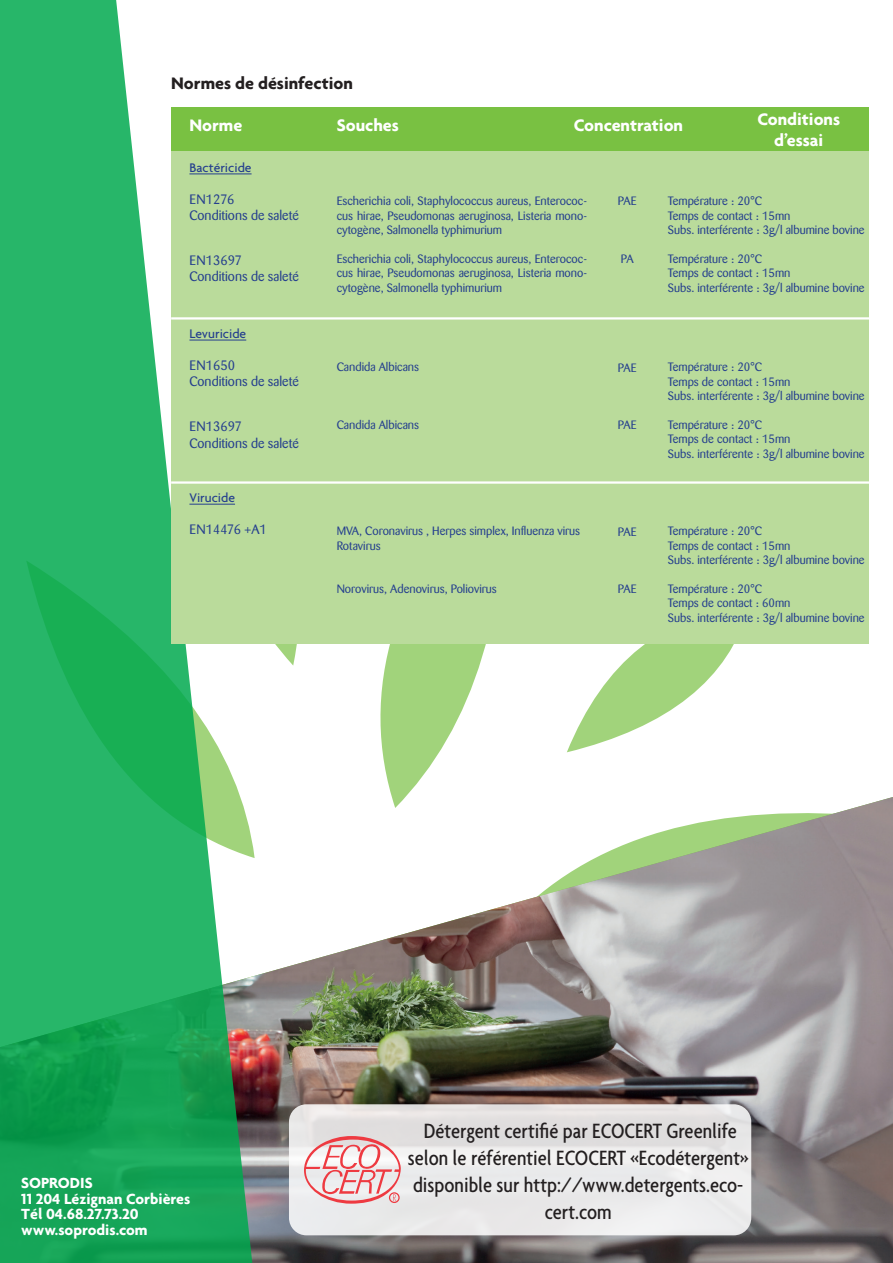
<style>
.page{position:relative;width:893px;height:1263px;background:#fff}
.page>*{position:absolute;margin:0;border:0;box-sizing:border-box;transform-origin:0 0}
.t1{font:500 condensed 22.35px/26.8px "Agenda";color:#231f20;text-align:center}
.t2{font:700 18px/21.6px "Agenda";color:#fff;text-align:center}
.t3{font:700 18px "Agenda";color:#231f20}
.t4{font:700 15.9px/15.9px "Agenda";color:#fff}
.t5{font:13.5px/16.2px "Barmeno";color:#253f8e}
.t6{font:500 13.5px "Agenda";color:#253f8e}
.t7{font:12px/14.4px "Barmeno";color:#253f8e}
</style>
<div class="page">
<svg style="left:252px;top:643px;width:601px;height:154px"></svg>
<img style="left:252px;top:797px;width:641px;height:466px">
<svg style="left:0;top:0;width:252px;height:1263px;background:#3fb975"></svg>
<div style="left:171px;top:107px;width:698px;height:536px;background:#badb9b"></div>
<div style="left:171px;top:107px;width:698px;height:43px;background:#79c142"></div>
<hr style="left:189px;top:174px;width:63px;height:1px;background:#253f8e">
<hr style="left:189px;top:340px;width:57px;height:1px;background:#253f8e">
<hr style="left:171px;top:317px;width:722px;height:3px;background:#fff">
<hr style="left:189px;top:504px;width:46px;height:1px;background:#253f8e">
<hr style="left:171px;top:481px;width:722px;height:3px;background:#fff">
<div style="left:289px;top:1104px;width:462px;height:131px;background:linear-gradient(to right,#e8e7e7,#eae9e9);border-radius:17px"></div>
<svg style="left:304px;top:1136px;width:97px;height:68px"></svg>
<div style="left:389px;top:1192px;width:11px;height:11px;border:1px solid #ee3a41;border-radius:50%"></div>
<h2 class="t3" style="left:171px;top:72px;width:183px">Normes de désinfection</h2>
<h2 class="t2" style="left:189px;top:114px;width:54px">Norme</h2>
<h2 class="t2" style="left:337px;top:114px;width:64px">Souches</h2>
<p class="t6" style="left:189px;top:159px;width:64px">Bactéricide</p>
<p class="t5" style="left:189px;top:191px;width:111px">EN1276<br>Conditions de saleté</p>
<p class="t5" style="left:189px;top:253px;width:111px">EN13697<br>Conditions de saleté</p>
<h2 class="t2" style="left:757px;top:108px;width:84px">Conditions d’essai</h2>
<h2 class="t2" style="left:574px;top:114px;width:111px">Concentration</h2>
<p class="t7" style="left:337px;top:194px;width:252px;text-align:justify">Escherichia coli, Staphylococcus aureus, Enterococ&shy;cus hirae, Pseudomonas aeruginosa, Listeria mono&shy;cytogène, Salmonella typhimurium</p>
<p class="t7" style="left:337px;top:251px;width:252px;text-align:justify">Escherichia coli, Staphylococcus aureus, Enterococ&shy;cus hirae, Pseudomonas aeruginosa, Listeria mono&shy;cytogène, Salmonella typhimurium</p>
<p class="t7" style="left:668px;top:194px;width:198px">Température : 20°C<br>Temps de contact : 15mn<br>Subs. interférente : 3g/l albumine bovine</p>
<p class="t7" style="left:668px;top:252px;width:198px">Température : 20°C<br>Temps de contact : 15mn<br>Subs. interférente : 3g/l albumine bovine</p>
<p class="t7" style="left:618px;top:194px;width:20px">PAE</p>
<p class="t7" style="left:621px;top:251px;width:14px">PA</p>
<p class="t6" style="left:189px;top:325px;width:58px">Levuricide</p>
<p class="t5" style="left:189px;top:357px;width:111px">EN1650<br>Conditions de saleté</p>
<p class="t5" style="left:189px;top:419px;width:111px">EN13697<br>Conditions de saleté</p>
<p class="t7" style="left:337px;top:360px;width:84px">Candida Albicans</p>
<p class="t7" style="left:337px;top:418px;width:84px">Candida Albicans</p>
<p class="t6" style="left:189px;top:489px;width:47px">Virucide</p>
<p class="t5" style="left:189px;top:522px;width:79px">EN14476 +A1</p>
<p class="t7" style="left:337px;top:524px;width:245px">MVA, Coronavirus , Herpes simplex, Influenza virus<br>Rotavirus</p>
<p class="t7" style="left:337px;top:582px;width:162px">Norovirus, Adenovirus, Poliovirus</p>
<p class="t7" style="left:618px;top:360px;width:20px">PAE</p>
<p class="t7" style="left:618px;top:418px;width:20px">PAE</p>
<p class="t7" style="left:618px;top:524px;width:20px">PAE</p>
<p class="t7" style="left:618px;top:582px;width:20px">PAE</p>
<p class="t7" style="left:668px;top:360px;width:198px">Température : 20°C<br>Temps de contact : 15mn<br>Subs. interférente : 3g/l albumine bovine</p>
<p class="t7" style="left:668px;top:418px;width:198px">Température : 20°C<br>Temps de contact : 15mn<br>Subs. interférente : 3g/l albumine bovine</p>
<p class="t7" style="left:668px;top:524px;width:198px">Température : 20°C<br>Temps de contact : 15mn<br>Subs. interférente : 3g/l albumine bovine</p>
<p class="t7" style="left:668px;top:582px;width:198px">Température : 20°C<br>Temps de contact : 60mn<br>Subs. interférente : 3g/l albumine bovine</p>
<h3 class="t4" style="left:21px;top:1174px;width:171px">SOPRODIS<br>11 204 Lézignan Corbières<br>Tél 04.68.27.73.20 www.soprodis.com</h3>
<h1 class="t1" style="left:408px;top:1117px;width:342px">Détergent certifié par ECOCERT Greenlife selon le référentiel ECOCERT «Ecodétergent» disponible sur http://www.detergents.eco&shy;cert.com</h1>
</div>
